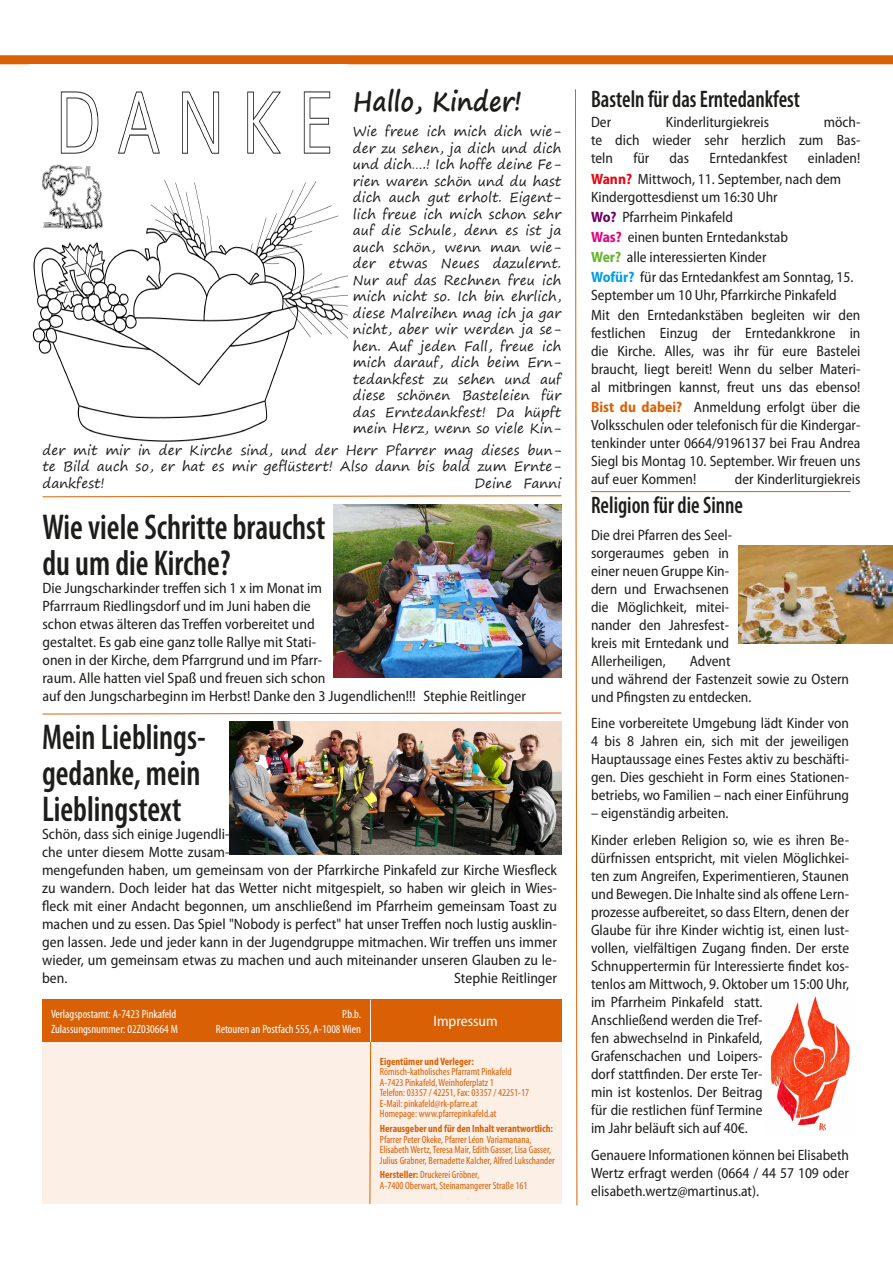
<style>
.page{position:relative;width:893px;height:1263px;background:#fff}
.page>*{position:absolute;margin:0;border:0;box-sizing:border-box;transform-origin:0 0}
.t1{font:600 condensed 36px/36px "Myriad Pro";color:#1d1d1b;scale:.9 1}
.t2{font:700 27px "Segoe Print";color:#1d1d1b;scale:.9 1}
.t3{font:600 condensed 24px "Myriad Pro";color:#1d1d1b;scale:.9 1}
.t4{font:semi-condensed 15px/18px "Myriad Pro";color:#1d1d1b}
.t5{font:semi-condensed 15px "Myriad Pro";color:#fff}
.t6{font:13.5px/16.5px "Segoe Print";color:#1d1d1b;text-align:justify}
.t7{font:condensed 12px/15px "Myriad Pro";color:#fff}
.t8{font:condensed 10.5px/10.5px "Myriad Pro";color:#da6006}
.t9{font:700 condensed 10.5px "Myriad Pro";color:#da6006}
.s1{font-weight:700}
.s2{font-weight:700;color:#e30614}
.s3{font-weight:700;color:#6e0061}
.s4{font-weight:700;color:#e6007e}
.s5{font-weight:700;color:#66b32e}
.s6{font-weight:700;color:#009fe3}
.s7{font-weight:700;color:#da6006}
</style>
<div class="page">
<svg style="left:575px;top:89px;width:3px;height:1117px"></svg>
<div style="left:370px;top:1042px;width:191px;height:161px;background:#fbefe6"></div>
<div style="left:43px;top:1042px;width:327px;height:161px;background:#fbefe6"></div>
<div style="left:370px;top:999px;width:191px;height:43px;background:#da6006"></div>
<svg style="left:369px;top:1042px;width:2px;height:162px"></svg>
<hr style="left:370px;top:999px;width:1px;height:43px;background:#fff">
<div style="left:43px;top:999px;width:174px;height:43px;background:#da6006"></div>
<div style="left:187px;top:999px;width:183px;height:43px;background:#da6006"></div>
<svg style="left:42px;top:495px;width:520px;height:3px"></svg>
<hr style="left:591px;top:491px;width:259px;height:1px;background:#da6006">
<div style="left:0;top:55px;width:893px;height:9px;background:#da6006"></div>
<img style="left:230px;top:722px;width:331px;height:133px">
<svg style="left:42px;top:712px;width:520px;height:3px"></svg>
<img style="left:333px;top:504px;width:228px;height:173px">
<img style="left:770px;top:996px;width:80px;height:135px">
<img style="left:739px;top:545px;width:154px;height:98px">
<img style="left:32px;top:91px;width:316px;height:351px">
<img style="left:43px;top:164px;width:60px;height:64px">
<h2 class="t2" style="left:353px;top:77px;width:189px">Hallo, Kinder!</h2>
<p class="t6" style="left:353px;top:123px;width:210px">Wie freue ich mich dich wie&shy;der zu sehen, ja dich und dich und dich….! Ich hoffe deine Fe&shy;rien waren schön und du hast dich auch gut erholt. Eigent&shy;lich freue ich mich schon sehr auf die Schule, denn es ist ja auch schön, wenn man wie&shy;der etwas Neues dazulernt.<br>Nur auf das Rechnen freu ich mich nicht so. Ich bin ehrlich, diese Malreihen mag ich ja gar nicht, aber wir werden ja se&shy;hen. Auf jeden Fall, freue ich mich darauf, dich beim Ern&shy;tedankfest zu sehen und auf diese schönen Basteleien für das Erntedankfest! Da hüpft mein Herz, wenn so viele Kin-</p>
<p class="t6" style="left:43px;top:441px;width:520px">der mit mir in der Kirche sind, und der Herr Pfarrer mag dieses bun&shy;te Bild auch so, er hat es mir geflüstert! Also dann bis bald zum Ernte&shy;dankfest!</p>
<p class="t6" style="left:475px;top:474px;width:88px">Deine Fanni</p>
<h1 class="t1" style="left:43px;top:508px;width:316px">Wie viele Schritte brauchst du um die Kirche?</h1>
<p class="t4" style="left:43px;top:579px;width:485px">Die Jungscharkinder treffen sich 1 x im Monat im<br>Pfarrraum Riedlingsdorf und im Juni haben die<br>schon etwas älteren das Treffen vorbereitet und<br>gestaltet. Es gab eine ganz tolle Rallye mit Stati-<br>onen in der Kirche, dem Pfarrgrund und im Pfarr-<br>raum. Alle hatten viel Spaß und freuen sich schon<br>auf den Jungscharbeginn im Herbst! Danke den 3 Jugendlichen!!! Stephie Reitlinger</p>
<h1 class="t1" style="left:42px;top:718px;width:183px">Mein Lieblings&shy;gedanke, mein<br>Lieblingstext</h1>
<p class="t4" style="left:42px;top:825px;width:516px">Schön, dass sich einige Jugendli-<br>che unter diesem Motte zusam-<br>mengefunden haben, um gemeinsam von der Pfarrkirche Pinkafeld zur Kirche Wiesfleck zu wandern. Doch leider hat das Wetter nicht mitgespielt, so haben wir gleich in Wies&shy;fleck mit einer Andacht begonnen, um anschließend im Pfarrheim gemeinsam Toast zu machen und zu essen. Das Spiel "Nobody is perfect" hat unser Treffen noch lustig ausklin&shy;gen lassen. Jede und jeder kann in der Jugendgruppe mitmachen. Wir treffen uns immer wieder, um gemeinsam etwas zu machen und auch miteinander unseren Glauben zu le&shy;ben.</p>
<p class="t4" style="left:454px;top:969px;width:104px">Stephie Reitlinger</p>
<p class="t7" style="left:51px;top:1006px;width:128px">Verlagspostamt: A-7423 Pinkafeld<br>Zulassungsnummer: 02Z030664 M</p>
<p class="t7" style="left:216px;top:1006px;width:147px;text-align:right">P.b.b.<br>Retouren an Postfach 555, A-1008 Wien</p>
<p class="t5" style="left:434px;top:1012px;width:66px">Impressum</p>
<p class="t9" style="left:380px;top:1055px;width:95px">Eigentümer und Verleger:</p>
<p class="t8" style="left:380px;top:1066px;width:151px">Römisch-katholisches Pfarramt Pinkafeld A-7423 Pinkafeld, Weinhoferplatz 1<br>Telefon: 03357 / 42251, Fax: 03357 / 42251-17<br>E-Mail: pinkafeld@rk-pfarre.at<br>Homepage: www.pfarrepinkafeld.at</p>
<p class="t9" style="left:380px;top:1122px;width:175px">Herausgeber und für den Inhalt verantwortlich:</p>
<p class="t8" style="left:380px;top:1134px;width:176px">Pfarrer Peter Okeke, Pfarrer Léon Variamanana,<br>Elisabeth Wertz, Teresa Mair, Edith Gasser, Lisa Gasser,<br>Julius Grabner, Bernadette Kalcher, Alfred Lukschander</p>
<p class="t8" style="left:380px;top:1169px;width:149px"><span class="s1">Hersteller:</span> Druckerei Gröbner,<br>A-7400 Oberwart, Steinamangerer Straße 161</p>
<h3 class="t3" style="left:591px;top:85px;width:234px">Basteln für das Erntedankfest</h3>
<p class="t4" style="left:591px;top:113px;width:22px">Der</p>
<p class="t4" style="left:666px;top:113px;width:105px">Kinderliturgiekreis</p>
<p class="t4" style="left:591px;top:113px;width:271px;text-align:justify;text-indent:233px">möch&shy;te dich wieder sehr herzlich zum Bas&shy;teln</p>
<p class="t4" style="left:633px;top:149px;width:17px">für</p>
<p class="t4" style="left:670px;top:149px;width:21px">das</p>
<p class="t4" style="left:709px;top:149px;width:80px">Erntedankfest</p>
<p class="t4" style="left:591px;top:148px;width:271px;line-height:20.1px;text-indent:217px">einladen!<br><span class="s2">Wann?</span> Mittwoch, 11. September, nach dem</p>
<p class="t4" style="left:591px;top:186px;width:264px;line-height:20.1px">Kindergottesdienst um 16:30 Uhr<br><span class="s3">Wo?</span> Pfarrheim Pinkafeld<br><span class="s4">Was?</span> einen bunten Erntedankstab<br><span class="s5">Wer?</span> alle interessierten Kinder<br><span class="s6">Wofür?</span> für das Erntedankfest am Sonntag, 15.</p>
<p class="t4" style="left:591px;top:285px;width:271px;line-height:20.1px">September um 10 Uhr, Pfarrkirche Pinkafeld<br>Mit den Erntedankstäben begleiten wir den</p>
<p class="t4" style="left:591px;top:324px;width:271px;text-align:justify">festlichen Einzug der Erntedankkrone in die Kirche. Alles, was ihr für eure Bastelei braucht, liegt bereit! Wenn du selber Materi&shy;al mitbringen kannst, freut uns das ebenso!</p>
<p class="t4" style="left:591px;top:398px;width:271px;text-align:justify"><span class="s7">Bist du dabei?</span> Anmeldung erfolgt über die Volksschulen oder telefonisch für die Kindergar&shy;tenkinder unter 0664/9196137 bei Frau Andrea Siegl bis Montag 10. September. Wir freuen uns auf euer Kommen!</p>
<p class="t4" style="left:735px;top:470px;width:127px">der Kinderliturgiekreis</p>
<h3 class="t3" style="left:591px;top:491px;width:170px">Religion für die Sinne</h3>
<p class="t4" style="left:591px;top:526px;width:143px">Die drei Pfarren des Seel&shy;sorgeraumes geben in einer neuen Gruppe Kin&shy;dern und Erwachsenen die Möglichkeit, mitei&shy;nander den Jahresfest&shy;kreis mit Erntedank und<br>Allerheiligen,</p>
<p class="t4" style="left:591px;top:652px;width:259px;text-indent:99px">Advent<br>und während der Fastenzeit sowie zu Ostern und Pfingsten zu entdecken.</p>
<p class="t4" style="left:591px;top:714px;width:260px;text-align:justify">Eine vorbereitete Umgebung lädt Kinder von 4 bis 8 Jahren ein, sich mit der jeweiligen Hauptaussage eines Festes aktiv zu beschäfti&shy;gen. Dies geschieht in Form eines Stationen&shy;betriebs, wo Familien – nach einer Einführung</p>
<p class="t4" style="left:591px;top:800px;width:260px;line-height:26.5px">– eigenständig arbeiten.<br>Kinder erleben Religion so, wie es ihren Be-</p>
<p class="t4" style="left:591px;top:849px;width:260px">dürfnissen entspricht, mit vielen Möglichkei&shy;ten zum Angreifen, Experimentieren, Staunen und Bewegen. Die Inhalte sind als offene Lern&shy;prozesse aufbereitet, so dass Eltern, denen der Glaube für ihre Kinder wichtig ist, einen lust&shy;vollen, vielfältigen Zugang finden. Der erste Schnuppertermin für Interessierte findet kos&shy;tenlos am Mittwoch, 9. Oktober um 15:00 Uhr, im Pfarrheim Pinkafeld statt.<br>Anschließend werden die Tref-<br>fen abwechselnd in Pinkafeld, Grafenschachen und Loipers-<br>dorf stattfinden. Der erste Ter-<br>min ist kostenlos. Der Beitrag<br>für die restlichen fünf Termine<br>im Jahr beläuft sich auf 40€.</p>
<p class="t4" style="left:591px;top:1145px;width:260px;text-align:justify">Genauere Informationen können bei Elisabeth Wertz erfragt werden (0664 / 44 57 109 oder elisabeth.wertz@martinus.at).</p>
</div>
